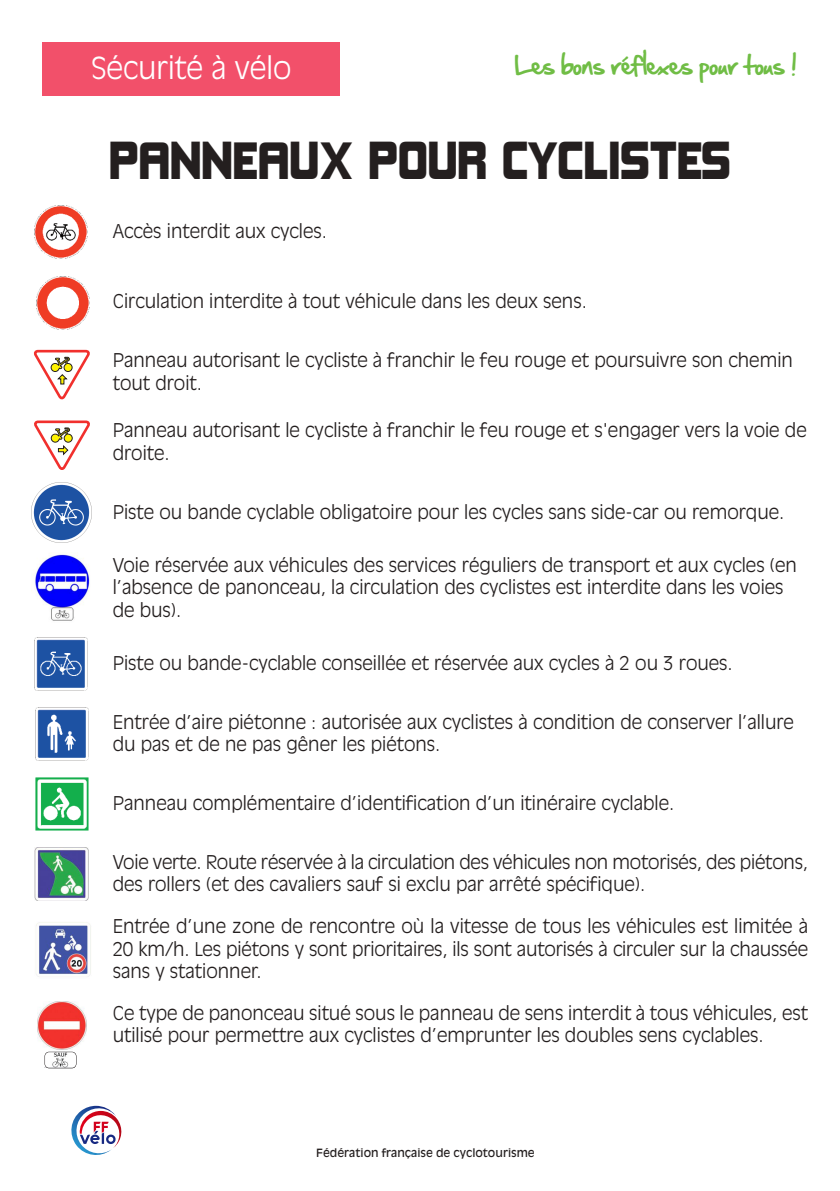
<style>
.page{position:relative;width:840px;height:1191px;background:#fff}
.page>*{position:absolute;margin:0;border:0;box-sizing:border-box;transform-origin:0 0}
.t1{font:48.75px "Kimberley";color:#241f1f}
.t2{font:300 30px "Antique Olive";color:#fff}
.t3{font:22.5px "Hand Of Sean";color:#70bd45}
.t4{font:300 18.75px/22.5px "Antique Olive";color:#241f1f}
.t5{font:11.25px "Antique Olive";color:#241f1f}
</style>
<div class="page">
<div style="left:43px;top:43px;width:297px;height:53px;background:#f2506a"></div>
<img style="left:34px;top:206px;width:53px;height:53px">
<img style="left:36px;top:277px;width:53px;height:53px">
<img style="left:32px;top:483px;width:59px;height:59px">
<img style="left:33px;top:553px;width:57px;height:68px">
<img style="left:34px;top:637px;width:53px;height:53px">
<img style="left:35px;top:707px;width:53px;height:53px">
<img style="left:35px;top:777px;width:53px;height:53px">
<img style="left:35px;top:847px;width:53px;height:53px">
<img style="left:36px;top:922px;width:55px;height:55px">
<img style="left:38px;top:1001px;width:48px;height:48px">
<svg style="left:45px;top:1067px;width:29px;height:2px"></svg>
<img style="left:45px;top:1053px;width:24px;height:14px">
<div style="left:45px;top:1051px;width:31px;height:17px;border:1px solid #241f1f;border-radius:5px"></div>
<svg style="left:34px;top:350px;width:56px;height:49px"></svg>
<svg style="left:34px;top:420px;width:56px;height:50px"></svg>
<svg style="left:71px;top:1105px;width:51px;height:50px"></svg>
<h2 class="t2" style="left:91px;top:55px;width:201px">Sécurité à vélo</h2>
<p class="t3" style="left:515px;top:45px;width:284px">Les bons réflexes pour tous !</p>
<h1 class="t1" style="left:109px;top:134px;width:623px">PANNEAUX POUR CYCLISTES</h1>
<p class="t4" style="left:113px;top:220px;width:216px">Accès interdit aux cycles.</p>
<p class="t4" style="left:113px;top:291px;width:476px">Circulation interdite à tout véhicule dans les deux sens.</p>
<p class="t4" style="left:113px;top:350px;width:682px">Panneau autorisant le cycliste à franchir le feu rouge et poursuivre son chemin tout droit.</p>
<p class="t4" style="left:113px;top:420px;width:695px">Panneau autorisant le cycliste à franchir le feu rouge et s'engager vers la voie de droite.</p>
<p class="t4" style="left:113px;top:501px;width:673px">Piste ou bande cyclable obligatoire pour les cycles sans side-car ou remorque.</p>
<p class="t4" style="left:113px;top:554px;width:686px">Voie réservée aux véhicules des services réguliers de transport et aux cycles (en l’absence de panonceau, la circulation des cyclistes est interdite dans les voies de bus).</p>
<p class="t4" style="left:113px;top:652px;width:621px">Piste ou bande-cyclable conseillée et réservée aux cycles à 2 ou 3 roues.</p>
<p class="t4" style="left:113px;top:711px;width:683px">Entrée d’aire piétonne : autorisée aux cyclistes à condition de conserver l’allure du pas et de ne pas gêner les piétons.</p>
<p class="t4" style="left:113px;top:792px;width:563px">Panneau complémentaire d’identification d’un itinéraire cyclable.</p>
<p class="t4" style="left:113px;top:851px;width:697px">Voie verte. Route réservée à la circulation des véhicules non motorisés, des piétons, des rollers (et des cavaliers sauf si exclu par arrêté spécifique).</p>
<p class="t4" style="left:113px;top:915px;width:697px;text-align:justify">Entrée d’une zone de rencontre où la vitesse de tous les véhicules est limitée à 20 km/h. Les piétons y sont prioritaires, ils sont autorisés à circuler sur la chaussée sans y stationner.</p>
<p class="t4" style="left:113px;top:1002px;width:697px">Ce type de panonceau situé sous le panneau de sens interdit à tous véhicules, est utilisé pour permettre aux cyclistes d’emprunter les doubles sens cyclables.</p>
<p class="t5" style="left:316px;top:1148px;width:220px">Fédération française de cyclotourisme</p>
</div>
